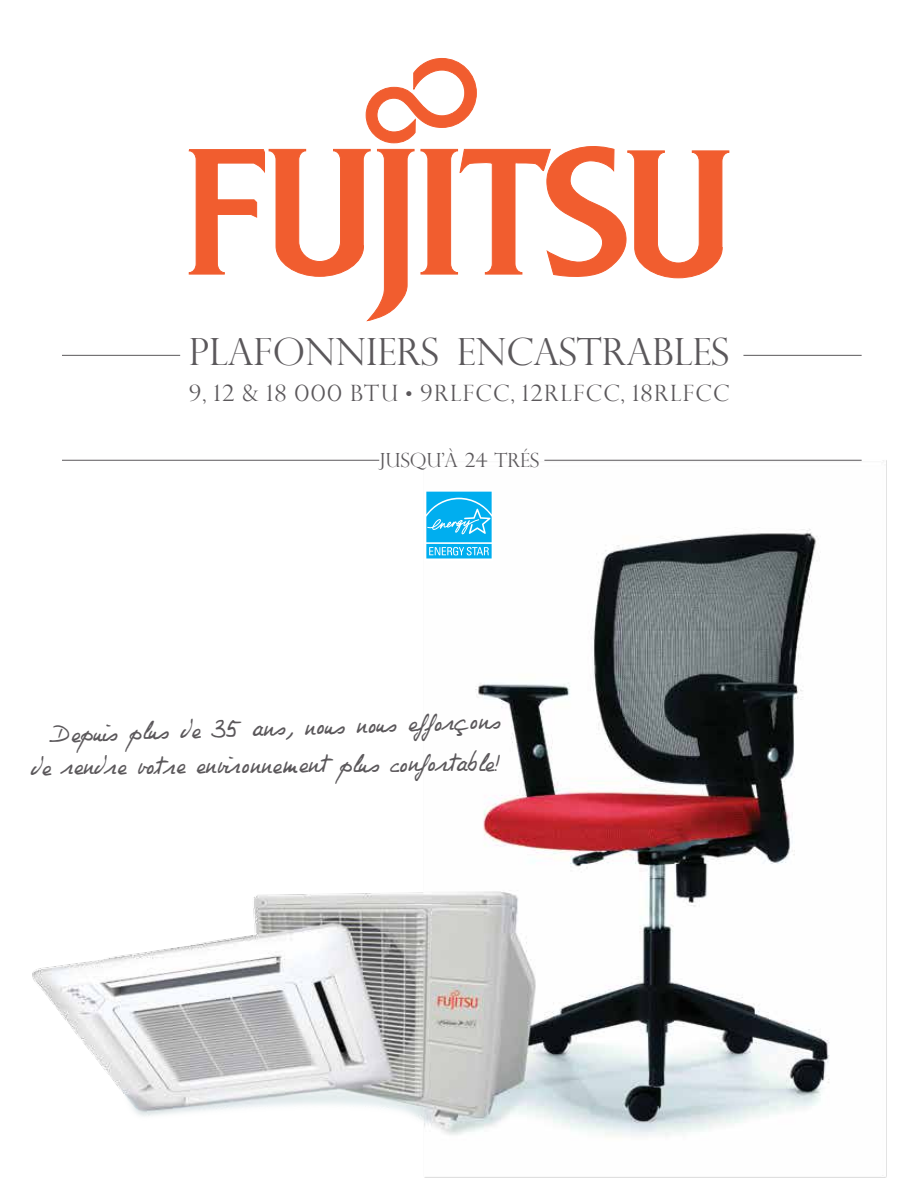
<style>
.page{position:relative;width:918px;height:1188px;background:#fff}
.page>*{position:absolute;margin:0;border:0;box-sizing:border-box;transform-origin:0 0}
.t1{font:300 37.5px "Perpetua Titling";color:#5b585b}
.t2{font:300 22.5px "Perpetua Titling";letter-spacing:.06em;color:#5b585b}
.t3{font:19.5px "Philing";color:#5b585b}
.t4{font:300 19.5px "Perpetua Titling";color:#5b585b}
</style>
<div class="page">
<img style="left:32px;top:321px;width:855px;height:857px">
<svg style="left:188px;top:58px;width:542px;height:263px"></svg>
<hr style="left:62px;top:460px;width:317px;height:1px;background:#5b585b">
<hr style="left:62px;top:355px;width:118px;height:1px;background:#5b585b">
<hr style="left:544px;top:460px;width:318px;height:1px;background:#5b585b">
<hr style="left:743px;top:355px;width:119px;height:1px;background:#5b585b">
<svg style="left:425px;top:490px;width:68px;height:70px"></svg>
<svg style="left:426px;top:492px;width:66px;height:66px;background:#2bbbf1"></svg>
<h1 class="t1" style="left:189px;top:329px;width:542px">PLAFONNIERS ENCASTRABLES</h1>
<p class="t2" style="left:189px;top:380px;width:542px">9, 12 &amp; 18 000 BTU • 9RLFCC, 12RLFCC, 18RLFCC</p>
<p class="t4" style="left:379px;top:449px;width:162px">JUSQU’À 24 TRÉS</p>
<p class="t3" style="left:49px;top:725px;width:453px;rotate:-2deg">Depuis plus de 35 ans, nous nous efforçons</p>
<p class="t3" style="left:30px;top:755px;width:472px">de rendre votre environnement plus confortable!</p>
</div>
